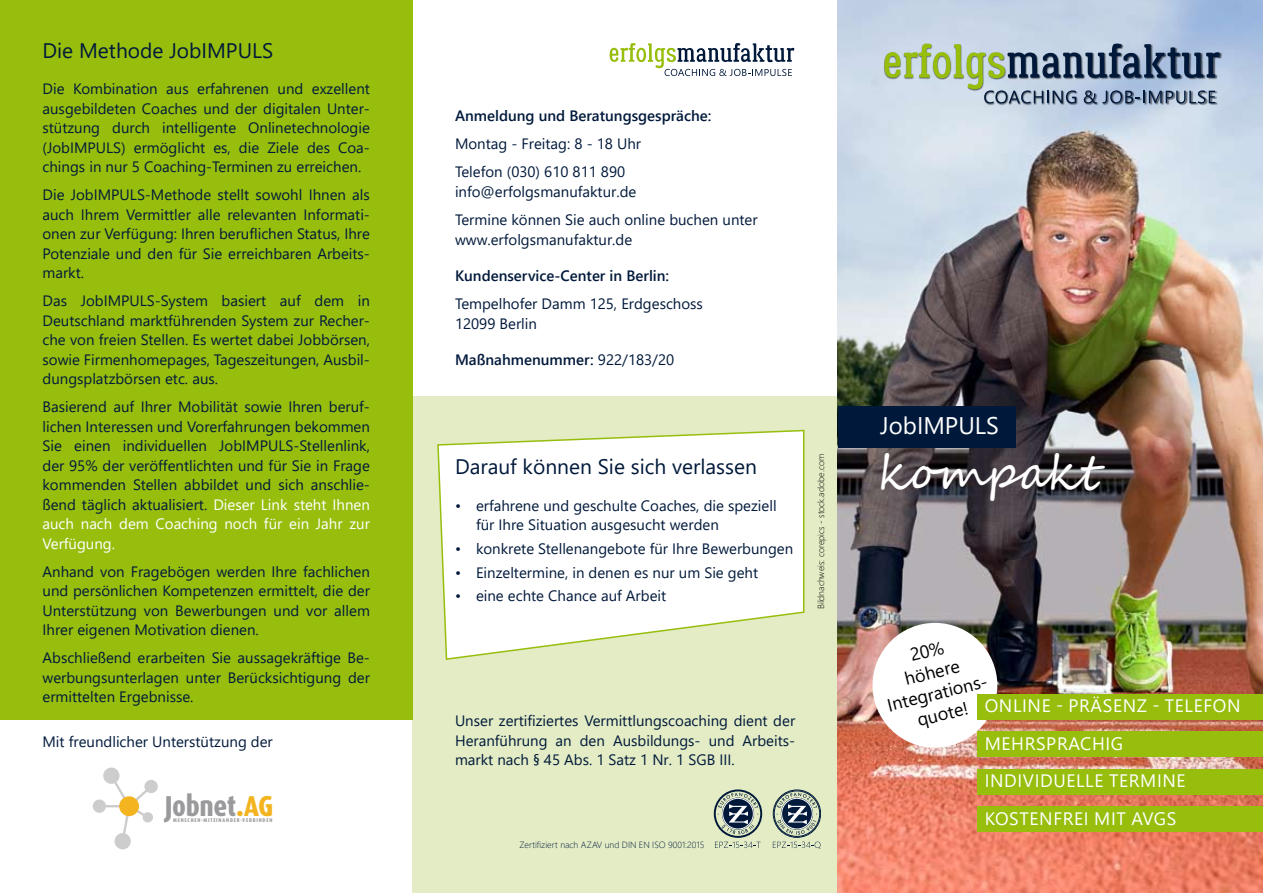
<style>
.page{position:relative;width:1263px;height:893px;background:#fff}
.page>*{position:absolute;margin:0;border:0;box-sizing:border-box;transform-origin:0 0}
.t1{font:48px "Segoe Script";color:#fff}
.t2{font:800 28.8px "Dax Condensed";letter-spacing:-.015em;color:#9a9a9c}
.t3{font:24px "Segoe UI";color:#fff}
.t4{font:21px "Segoe UI";color:#00193b}
.t5{font:18px/37.7px "Segoe UI";letter-spacing:.035em;color:#fff}
.t6{font:18px/21.6px "Segoe UI";color:#000;text-align:center}
.t7{font:15px/19.5px "Segoe UI";color:#00193b;text-align:justify}
.t8{font:600 15px "Segoe UI";color:#00193b}
.t9{font:300 9px "Segoe UI";color:#00193b}
.t10{font:300 9px "Segoe UI";color:#000}
.t11{font:800 5.4px "Dax Condensed";letter-spacing:.155em;color:#9a9a9c}
.s1{color:#fff}
.s2{color:#f3b420}
.s3{font-weight:400}
</style>
<div class="page">
<div style="left:412px;top:396px;width:426px;height:497px;background:#e3ecc4"></div>
<svg style="left:437px;top:429px;width:368px;height:231px"></svg>
<img style="left:838px;top:0;width:425px;height:893px">
<div style="left:0;top:0;width:412px;height:720px;background:#97be0d"></div>
<div style="left:838px;top:406px;width:177px;height:42px;background:#00193b"></div>
<svg style="left:609px;top:43px;width:185px;height:33px"></svg>
<svg style="left:714px;top:790px;width:48px;height:58px"></svg>
<div style="left:773px;top:790px;width:48px;height:47px;border:1px solid #00193b;border-radius:50%"></div>
<div style="left:774px;top:791px;width:46px;height:45px;border:1px solid #00193b;border-radius:50%"></div>
<svg style="left:777px;top:792px;width:40px;height:43px"></svg>
<svg style="left:773px;top:842px;width:48px;height:7px"></svg>
<hr style="left:98px;top:805px;width:31px;height:2px;background:#cdcdce">
<svg style="left:108px;top:780px;width:47px;height:55px"></svg>
<div style="left:119px;top:796px;width:20px;height:20px;background:#f3b420;border-radius:50%"></div>
<div style="left:103px;top:767px;width:17px;height:17px;background:#cdcdce;border-radius:50%"></div>
<div style="left:114px;top:833px;width:17px;height:16px;background:#cdcdce;border-radius:50%"></div>
<div style="left:93px;top:799px;width:13px;height:14px;background:#cdcdce;border-radius:50%"></div>
<div style="left:143px;top:812px;width:10px;height:10px;background:#cdcdce;border-radius:50%"></div>
<div style="left:144px;top:780px;width:14px;height:13px;background:#cdcdce;border-radius:50%"></div>
<div style="left:872px;top:623px;width:125px;height:125px;background:#fff;border-radius:50%"></div>
<div style="left:977px;top:694px;width:286px;height:26px;background:#97be0d"></div>
<div style="left:977px;top:731px;width:286px;height:26px;background:#97be0d"></div>
<div style="left:977px;top:769px;width:286px;height:26px;background:#97be0d"></div>
<div style="left:977px;top:806px;width:286px;height:26px;background:#97be0d"></div>
<div style="left:884px;top:43px;width:338px;height:63px;background:#000;opacity:.6"></div>
<svg style="left:883px;top:43px;width:337px;height:60px"></svg>
<h3 class="t4" style="left:43px;top:31px;width:232px">Die Methode JobIMPULS</h3>
<p class="t7" style="left:43px;top:78px;width:329px">Die Kombination aus erfahrenen und exzellent ausgebildeten Coaches und der digitalen Unter&shy;stützung durch intelligente Onlinetechnologie (JobIMPULS) ermöglicht es, die Ziele des Coa&shy;chings in nur 5 Coaching-Terminen zu erreichen.</p>
<p class="t7" style="left:43px;top:184px;width:329px">Die JobIMPULS-Methode stellt sowohl Ihnen als auch Ihrem Vermittler alle relevanten Informati&shy;onen zur Verfügung: Ihren beruflichen Status, Ihre Potenziale und den für Sie erreichbaren Arbeits&shy;markt.</p>
<p class="t7" style="left:43px;top:290px;width:329px">Das JobIMPULS-System basiert auf dem in Deutschland marktführenden System zur Recher&shy;che von freien Stellen. Es wertet dabei Jobbörsen, sowie Firmenhomepages, Tageszeitungen, Ausbil&shy;dungsplatzbörsen etc. aus.</p>
<p class="t7" style="left:43px;top:396px;width:329px">Basierend auf Ihrer Mobilität sowie Ihren beruf&shy;lichen Interessen und Vorerfahrungen bekommen Sie einen individuellen JobIMPULS-Stellenlink, der 95% der veröffentlichten und für Sie in Frage kommenden Stellen abbildet und sich anschlie&shy;ßend täglich aktualisiert. <span class="s1">Dieser Link steht Ihnen auch nach dem Coaching noch für ein Jahr zur Verfügung.</span></p>
<p class="t7" style="left:43px;top:560px;width:329px">Anhand von Fragebögen werden Ihre fachlichen und persönlichen Kompetenzen ermittelt, die der Unterstützung von Bewerbungen und vor allem Ihrer eigenen Motivation dienen.</p>
<p class="t7" style="left:43px;top:647px;width:329px">Abschließend erarbeiten Sie aussagekräftige Be&shy;werbungsunterlagen unter Berücksichtigung der ermittelten Ergebnisse.</p>
<p class="t7" style="left:43px;top:731px;width:232px">Mit freundlicher Unterstützung der</p>
<h2 class="t2" style="left:165px;top:790px;width:110px">Jobnet<span class="s2">.AG</span></h2>
<p class="t11" style="left:173px;top:818px;width:101px">MENSCHEN·MITEINANDER·VERBINDEN</p>
<p class="t8" style="left:455px;top:102px;width:258px">Anmeldung und Beratungsgespräche:</p>
<p class="t7" style="left:455px;top:129px;width:188px;line-height:28px">Montag - Freitag: 8 - 18 Uhr<br>Telefon (030) 610 811 890</p>
<p class="t7" style="left:455px;top:176px;width:304px;line-height:28px">info@erfolgsmanufaktur.de<br>Termine können Sie auch online buchen unter</p>
<p class="t7" style="left:455px;top:228px;width:179px">www.erfolgsmanufaktur.de</p>
<p class="t8" style="left:455px;top:262px;width:216px">Kundenservice-Center in Berlin:</p>
<p class="t7" style="left:455px;top:293px;width:249px">Tempelhofer Damm 125, Erdgeschoss<br>12099 Berlin</p>
<p class="t8" style="left:455px;top:346px;width:221px">Maßnahmenummer: <span class="s3">922/183/20</span></p>
<h3 class="t4" style="left:455px;top:447px;width:303px">Darauf können Sie sich verlassen</h3>
<p class="t7" style="left:476px;top:494px;width:302px;text-indent:-21px">• erfahrene und geschulte Coaches, die speziell für Ihre Situation ausgesucht werden</p>
<p class="t7" style="left:455px;top:538px;width:340px">• konkrete Stellenangebote für Ihre Bewerbungen</p>
<p class="t7" style="left:455px;top:561px;width:305px">• Einzeltermine, in denen es nur um Sie geht</p>
<p class="t7" style="left:455px;top:585px;width:213px">• eine echte Chance auf Arbeit</p>
<p class="t10" style="left:812px;top:609px;width:157px;rotate:-90deg">Bildnachweis: corepics - stock.adobe.com</p>
<p class="t7" style="left:455px;top:710px;width:342px">Unser zertifiziertes Vermittlungscoaching dient der Heranführung an den Ausbildungs- und Arbeits&shy;markt nach § 45 Abs. 1 Satz 1 Nr. 1 SGB III.</p>
<p class="t9" style="left:519px;top:836px;width:186px">Zertifiziert nach AZAV und DIN EN ISO 9001:2015</p>
<h3 class="t3" style="left:880px;top:403px;width:120px">JobIMPULS</h3>
<h1 class="t1" style="left:877px;top:433px;width:226px">kompakt</h1>
<p class="t6" style="left:874px;top:651px;width:106px;rotate:-14deg">20%<br>höhere<br>Integrations&shy;quote!</p>
<p class="t5" style="left:985px;top:685px;width:257px">ONLINE - PRÄSENZ - TELEFON mehrsprachig<br>individuelle</p>
<p class="t5" style="left:1109px;top:760px;width:12px">termine</p>
<p class="t5" style="left:985px;top:798px;width:12px">kostenfrei</p>
<p class="t5" style="left:1094px;top:798px;width:11px">mit</p>
<p class="t5" style="left:1131px;top:798px;width:46px">AVGS</p>
</div>
